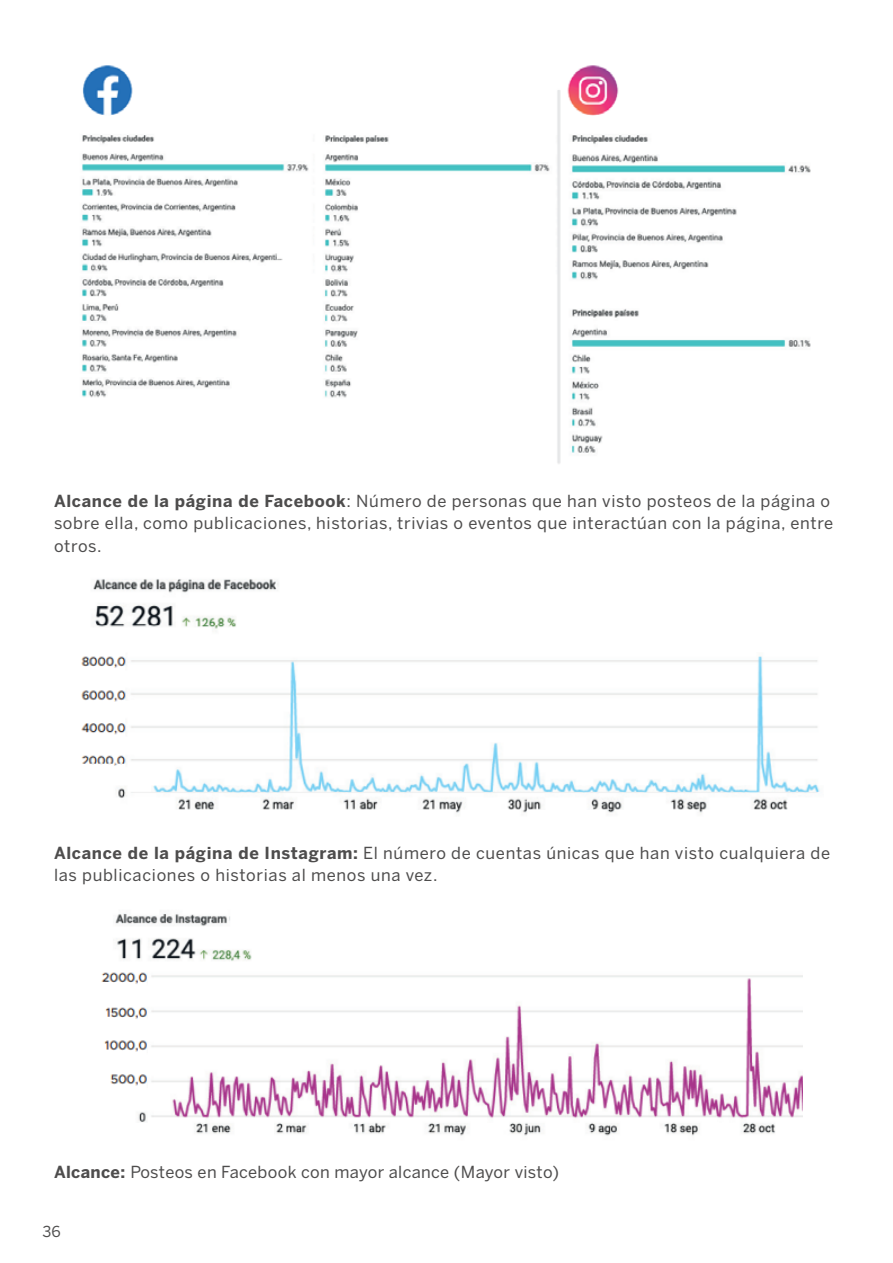
<style>
.page{position:relative;width:893px;height:1263px;background:#fff}
.page>*{position:absolute;margin:0;border:0;box-sizing:border-box;transform-origin:0 0}
.t1{font:16.5px/22.5px "Benton Sans";letter-spacing:.04em;color:#4e4d4d}
.t2{font:16.5px "Benton Sans";letter-spacing:.02em;color:#4e4d4d}
.t3{font:15px "Benton Sans";color:#4e4d4d}
.s1{font-weight:700}
</style>
<div class="page">
<img style="left:82px;top:65px;width:729px;height:399px">
<img style="left:81px;top:579px;width:739px;height:234px">
<img style="left:101px;top:913px;width:702px;height:223px">
<p class="t1" style="left:54px;top:489px;width:781px"><span class="s1">Alcance de la página de Facebook</span>: Número de personas que han visto posteos de la página o sobre ella, como publicaciones, historias, trivias o eventos que interactúan con la página, entre otros.</p>
<p class="t1" style="left:54px;top:841px;width:778px"><span class="s1">Alcance de la página de Instagram:</span> El número de cuentas únicas que han visto cualquiera de las publicaciones o historias al menos una vez.</p>
<p class="t2" style="left:54px;top:1162px;width:506px"><span class="s1">Alcance:</span> Posteos en Facebook con mayor alcance (Mayor visto)</p>
<p class="t3" style="left:43px;top:1222px;width:20px">36</p>
</div>
